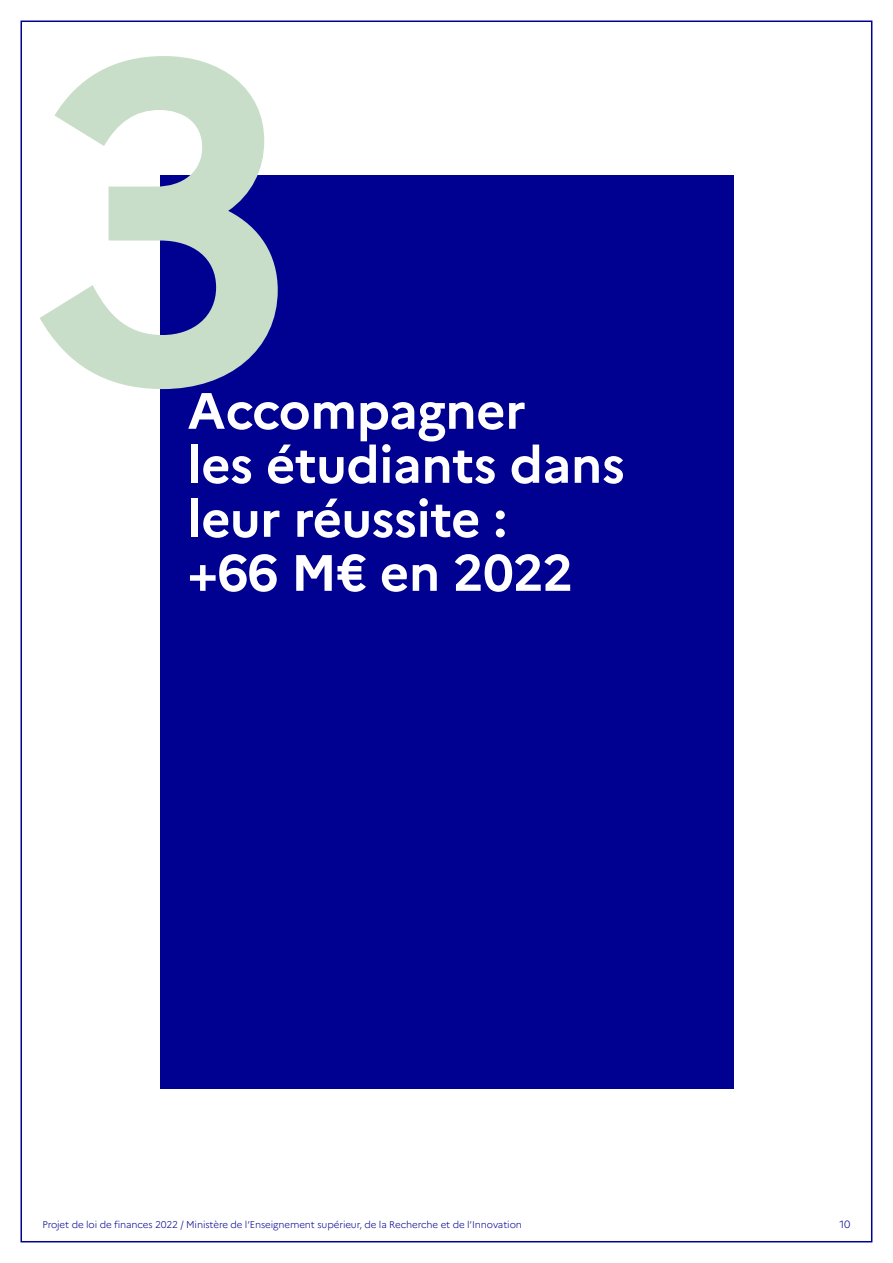
<style>
.page{position:relative;width:893px;height:1263px;background:#fff}
.page>*{position:absolute;margin:0;border:0;box-sizing:border-box;transform-origin:0 0}
.t1{font:700 450px "Marianne";color:#c8dec8}
.t2{font:700 51px/54px "Marianne";letter-spacing:-.01em;color:#fff}
.t3{font:300 10.5px "Marianne";color:#000091}
.t4{font:300 9.75px "Marianne";letter-spacing:-.01em;color:#000091}
</style>
<div class="page">
<div style="left:160px;top:175px;width:573px;height:913px;background:#000091"></div>
<h1 class="t1" style="left:30px;top:-55px;width:271px">3</h1>
<h2 class="t2" style="left:187px;top:383px;width:439px">Accompagner<br>les étudiants dans leur réussite :<br>+66 M€ en 2022</h2>
<p class="t4" style="left:43px;top:1218px;width:481px">Projet de loi de finances 2022 / Ministère de l’Enseignement supérieur, de la Recherche et de l’Innovation</p>
<p class="t3" style="left:839px;top:1218px;width:13px">10</p>
</div>
